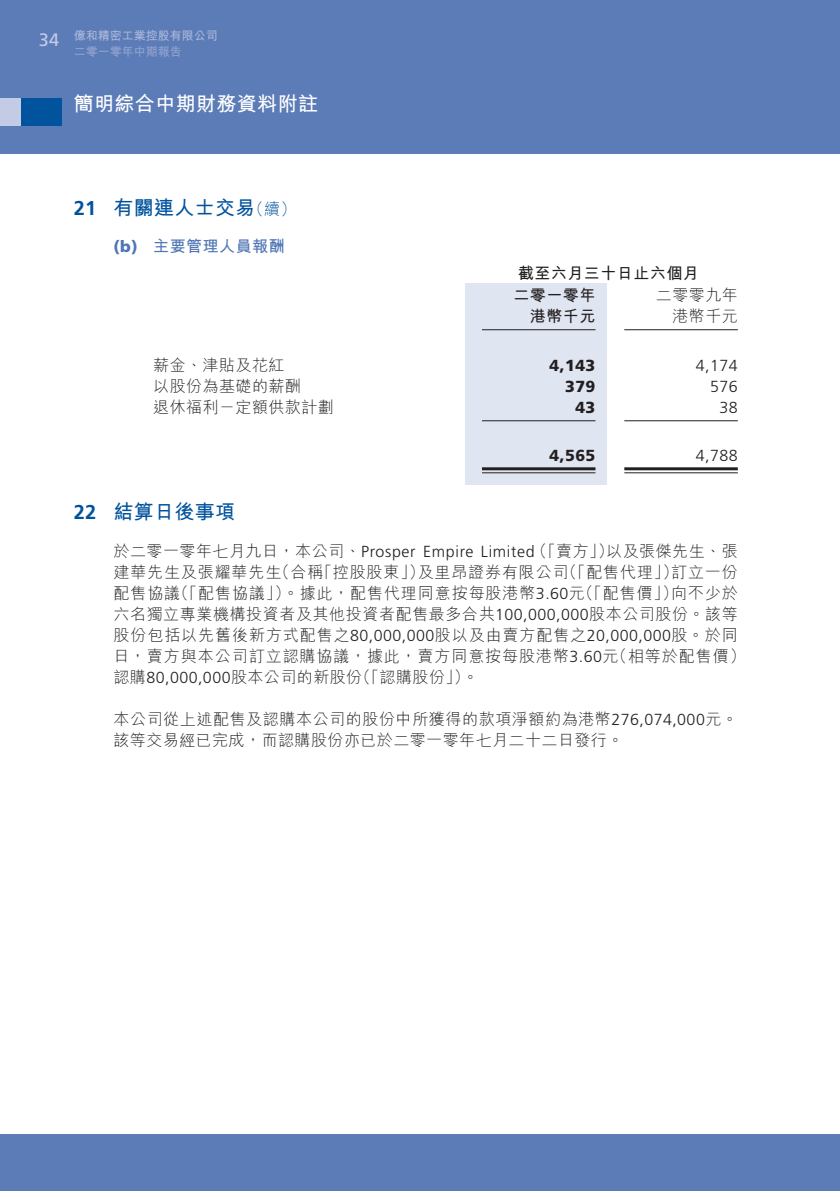
<style>
.page{position:relative;width:840px;height:1191px;background:#fff}
.page>*{position:absolute;margin:0;border:0;box-sizing:border-box;transform-origin:0 0}
.t1{font:20px "M Hei HK Bold E Ten B5 H";letter-spacing:.015em;color:#01539e}
.t2{font:20px "M Hei HK Bold E Ten B5 H";letter-spacing:.02em;color:#fff}
.t3{font:16px/21px "M Hei HK Light E Ten B5 H";letter-spacing:.055em;color:#231f20}
.t4{font:16px/21px "M Hei HK Light E Ten B5 H";letter-spacing:.035em;color:#231f20}
.t5{font:16px/22.6px "M Hei HK Bold E Ten B5 H";letter-spacing:.03em;color:#231f20}
.t6{font:900 16px "Frutiger LT Std";letter-spacing:.03em;color:#231f20}
.t7{font:300 16px "Frutiger LT Std";letter-spacing:.03em;color:#231f20}
.t8{font:16px "M Hei HK Bold E Ten B5 H";letter-spacing:.03em;color:#4f75b4}
.t9{font:12px/16px "M Hei HK Bold E Ten B5 H";color:#abb8da;text-align:center}
.s1{font-family:"Frutiger LT Std";font-size:18px;color:#c3cbe5}
.s2{color:#92a4d0}
.s3{font-family:"Frutiger LT Std";font-weight:700}
.s4{font-family:"M Hei HK Light E Ten B5 H";font-size:16px}
.s5{font-family:"Frutiger LT Std";font-weight:900}
.s6{font-family:"Frutiger LT Std";font-weight:300}
</style>
<div class="page">
<hr style="left:839px;top:0;width:1px;height:154px;background:#5c7cb8">
<div style="left:0;top:0;width:839px;height:154px;background:#5c7cb8"></div>
<div style="left:0;top:99px;width:62px;height:27px;background:#01539e"></div>
<div style="left:0;top:99px;width:21px;height:27px;background:#c3cbe5"></div>
<hr style="left:839px;top:1134px;width:1px;height:57px;background:#5c7cb8">
<div style="left:0;top:1134px;width:839px;height:57px;background:#5c7cb8"></div>
<div style="left:465px;top:283px;width:142px;height:202px;background:#e0e5f2"></div>
<hr style="left:481px;top:329px;width:114px;height:1px;background:#231f20">
<hr style="left:624px;top:329px;width:113px;height:1px;background:#231f20">
<hr style="left:481px;top:420px;width:114px;height:1px;background:#231f20">
<hr style="left:624px;top:420px;width:113px;height:1px;background:#231f20">
<hr style="left:481px;top:467px;width:114px;height:3px;background:#231f20">
<hr style="left:481px;top:472px;width:114px;height:1px;background:#231f20">
<hr style="left:624px;top:467px;width:113px;height:3px;background:#231f20">
<hr style="left:624px;top:472px;width:113px;height:1px;background:#231f20">
<p class="t9" style="left:39px;top:29px;width:180px"><span class="s1">34</span> 億和精密工業控股有限公司<span class="s2">二零一零年中期報告</span></p>
<p class="t2" style="left:74px;top:95px;width:246px">簡明綜合中期財務資料附註</p>
<p class="t1" style="left:74px;top:199px;width:224px"><span class="s3">21</span> 有關連人士交易<span class="s4">（續）</span></p>
<p class="t8" style="left:113px;top:239px;width:173px"><span class="s5">(b)</span> 主要管理人員報酬</p>
<p class="t5" style="left:513px;top:263px;width:187px">截至六月三十日止六個月二零一零年</p>
<p class="t4" style="left:655px;top:287px;width:83px">二零零九年</p>
<p class="t5" style="left:529px;top:307px;width:67px">港幣千元</p>
<p class="t4" style="left:672px;top:308px;width:67px">港幣千元</p>
<p class="t4" style="left:153px;top:357px;width:133px">薪金、津貼及花紅</p>
<p class="t6" style="left:549px;top:356px;width:48px">4,143</p>
<p class="t7" style="left:695px;top:360px;width:43px">4,174</p>
<p class="t4" style="left:153px;top:378px;width:149px">以股份為基礎的薪酬</p>
<p class="t6" style="left:564px;top:377px;width:32px">379</p>
<p class="t7" style="left:709px;top:381px;width:29px">576</p>
<p class="t4" style="left:153px;top:399px;width:182px">退休福利－定額供款計劃</p>
<p class="t6" style="left:575px;top:398px;width:22px">43</p>
<p class="t7" style="left:719px;top:402px;width:20px">38</p>
<p class="t6" style="left:549px;top:446px;width:48px">4,565</p>
<p class="t7" style="left:695px;top:450px;width:43px">4,788</p>
<p class="t1" style="left:74px;top:504px;width:163px"><span class="s3">22</span> 結算日後事項</p>
<p class="t3" style="left:113px;top:543px;width:633px">於二零一零年七月九日，本公司、<span class="s6">Prosper Empire Limited</span>（「賣方」）以及張傑先生、張建華先生及張耀華先生（合稱「控股股東」）及里昂證券有限公司（「配售代理」）訂立一份配售協議（「配售協議」）。據此，配售代理同意按每股港幣<span class="s6">3.60</span>元（「配售價」）向不少於六名獨立專業機構投資者及其他投資者配售最多合共<span class="s6">100,000,000</span>股本公司股份。該等股份包括以先舊後新方式配售之<span class="s6">80,000,000</span>股以及由賣方配售之<span class="s6">20,000,000</span>股。於同日，賣方與本公司訂立認購協議，據此，賣方同意按每股港幣<span class="s6">3.60</span>元（相等於配售價）認購<span class="s6">80,000,000</span>股本公司的新股份（「認購股份」）。</p>
<p class="t4" style="left:113px;top:711px;width:625px">本公司從上述配售及認購本公司的股份中所獲得的款項淨額約為港幣<span class="s6">276,074,000</span>元。該等交易經已完成，而認購股份亦已於二零一零年七月二十二日發行。</p>
</div>
